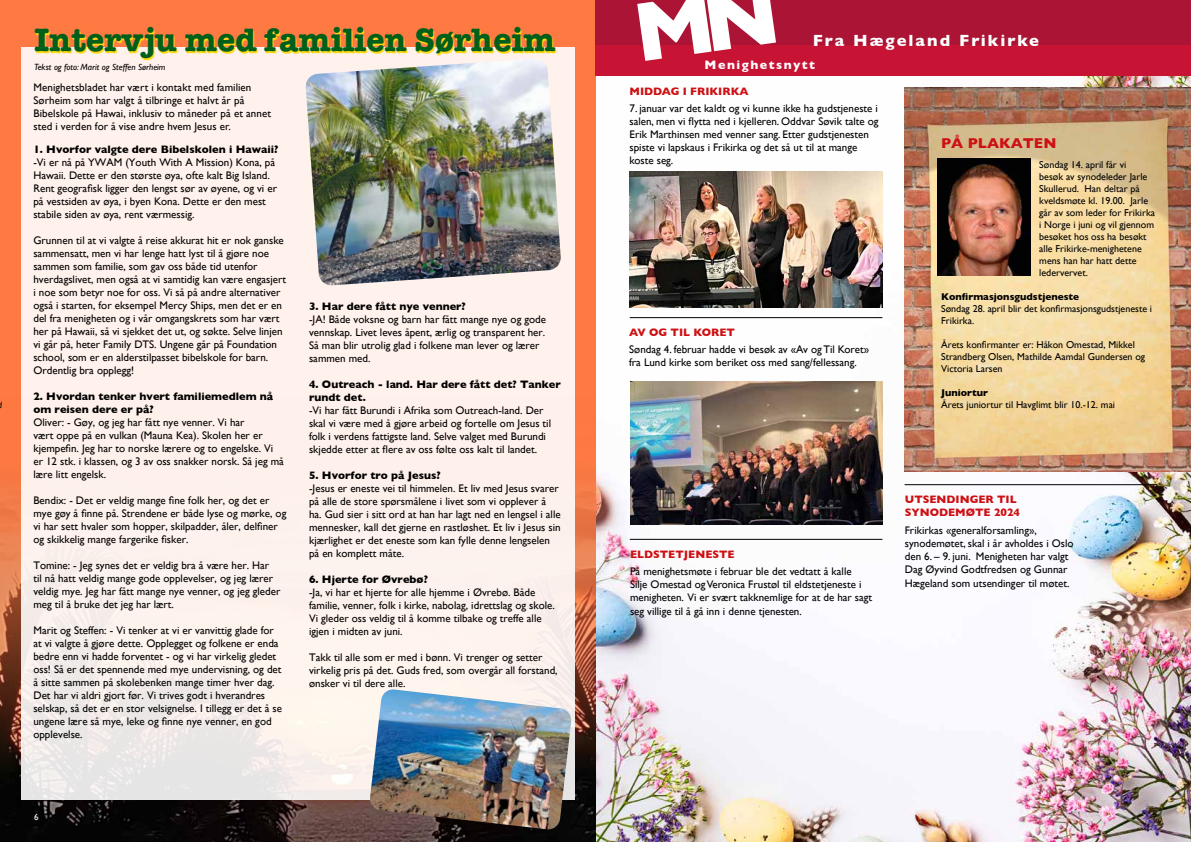
<style>
.page{position:relative;width:1191px;height:842px;background:#fff}
.page>*{position:absolute;margin:0;border:0;box-sizing:border-box;transform-origin:0 0}
.t1{font:700 32.7px "American Typewriter ITC Pro";color:#005f1a}
.t2{font:700 16.5px "Gill Sans";letter-spacing:.12em;color:#fff}
.t3{font:700 14.5px "Gill Sans";color:#cd1013}
.t4{font:700 12.5px "Gill Sans";letter-spacing:.12em;color:#fff}
.t5{font:11px/13px "Gill Sans";color:#000}
.t6{font:700 11px/13px "Gill Sans";color:#000}
.t7{font:700 11px/13.2px "Gill Sans";color:#cd1013}
.t8{font:10px/12px "Gill Sans";color:#000}
.t9{font:700 10px "Gill Sans";color:#000}
.t10{font:italic 9px "Gill Sans";color:#000}
.t11{font:9px "Gill Sans";color:#fff}
.t12{font:9px "Gill Sans";color:#000}
</style>
<div class="page">
<img style="left:595px;top:76px;width:596px;height:766px">
<div style="left:0;top:0;width:595px;height:842px;background:#ff7a42"></div>
<img style="left:0;top:484px;width:595px;height:358px">
<div style="left:21px;top:47px;width:554px;height:752px;background:linear-gradient(to bottom,#fff2eb,#f5eeeb)"></div>
<img style="left:904px;top:87px;width:287px;height:384px">
<div style="left:595px;top:0;width:596px;height:76px;background:#c81434"></div>
<div style="left:595px;top:0;width:596px;height:45px;background:#ab1434"></div>
<hr style="left:630px;top:317px;width:252px;height:1px;background:#000">
<hr style="left:630px;top:539px;width:252px;height:1px;background:#000">
<hr style="left:904px;top:484px;width:253px;height:1px;background:#000">
<img style="left:630px;top:172px;width:252px;height:135px">
<img style="left:630px;top:381px;width:252px;height:144px">
<img style="left:305px;top:59px;width:256px;height:227px">
<img style="left:369px;top:689px;width:203px;height:141px">
<img style="left:937px;top:159px;width:93px;height:116px">
<h1 class="t1" style="left:34px;top:19px;width:522px">Intervju med familien Sørheim</h1>
<p class="t10" style="left:34px;top:62px;width:133px">Tekst og foto: Marit og Steffen Sørheim</p>
<p class="t5" style="left:33px;top:81px;width:239px">Menighetsbladet har vært i kontakt med familien Sørheim som har valgt å tilbringe et halvt år på Bibelskole på Hawai, inklusiv to måneder på et annet sted i verden for å vise andre hvem Jesus er.</p>
<p class="t6" style="left:33px;top:143px;width:246px">1. Hvorfor valgte dere Bibelskolen i Hawaii?</p>
<p class="t5" style="left:33px;top:156px;width:245px">-Vi er nå på YWAM (Youth With A Mission) Kona, på Hawaii. Dette er den største øya, ofte kalt Big Island.<br>Rent geografisk ligger den lengst sør av øyene, og vi er på vestsiden av øya, i byen Kona. Dette er den mest stabile siden av øya, rent værmessig.</p>
<p class="t5" style="left:33px;top:234px;width:254px">Grunnen til at vi valgte å reise akkurat hit er nok ganske sammensatt, men vi har lenge hatt lyst til å gjøre noe sammen som familie, som gav oss både tid utenfor hverdagslivet, men også at vi samtidig kan være engasjert i noe som betyr noe for oss. Vi så på andre alternativer også i starten, for eksempel Mercy Ships, men det er en del fra menigheten og i vår omgangskrets som har vært her på Hawaii, så vi sjekket det ut, og søkte. Selve linjen vi går på, heter Family DTS. Ungene går på Foundation school, som er en alderstilpasset bibelskole for barn.<br>Ordentlig bra opplegg!</p>
<p class="t6" style="left:33px;top:390px;width:241px">2. Hvordan tenker hvert familiemedlem nå om reisen dere er på?</p>
<p class="t5" style="left:33px;top:416px;width:252px">Oliver: - Gøy, og jeg har fått nye venner. Vi har<br>vært oppe på en vulkan (Mauna Kea). Skolen her er kjempefin. Jeg har to norske lærere og to engelske. Vi er 12 stk. i klassen, og 3 av oss snakker norsk. Så jeg må lære litt engelsk.</p>
<p class="t5" style="left:33px;top:494px;width:254px">Bendix: - Det er veldig mange fine folk her, og det er mye gøy å finne på. Strendene er både lyse og mørke, og vi har sett hvaler som hopper, skilpadder, åler, delfiner og skikkelig mange fargerike fisker.</p>
<p class="t5" style="left:33px;top:559px;width:248px">Tomine: - Jeg synes det er veldig bra å være her. Har til nå hatt veldig mange gode opplevelser, og jeg lærer veldig mye. Jeg har fått mange nye venner, og jeg gleder meg til å bruke det jeg har lært.</p>
<p class="t5" style="left:33px;top:624px;width:250px">Marit og Steffen: - Vi tenker at vi er vanvittig glade for at vi valgte å gjøre dette. Opplegget og folkene er enda bedre enn vi hadde forventet - og vi har virkelig gledet oss! Så er det spennende med mye undervisning, og det å sitte sammen på skolebenken mange timer hver dag.<br>Det har vi aldri gjort før. Vi trives godt i hverandres selskap, så det er en stor velsignelse. I tillegg er det å se ungene lære så mye, leke og finne nye venner, en god opplevelse.</p>
<p class="t6" style="left:309px;top:300px;width:158px">3. Har dere fått nye venner?</p>
<p class="t5" style="left:309px;top:313px;width:238px">-JA! Både voksne og barn har fått mange nye og gode vennskap. Livet leves åpent, ærlig og transparent her.<br>Så man blir utrolig glad i folkene man lever og lærer sammen med.</p>
<p class="t6" style="left:309px;top:378px;width:253px">4. Outreach - land. Har dere fått det? Tanker rundt det.</p>
<p class="t5" style="left:309px;top:404px;width:243px">-Vi har fått Burundi i Afrika som Outreach-land. Der skal vi være med å gjøre arbeid og fortelle om Jesus til folk i verdens fattigste land. Selve valget med Burundi skjedde etter at flere av oss følte oss kalt til landet.</p>
<p class="t6" style="left:309px;top:469px;width:133px">5. Hvorfor tro på Jesus?</p>
<p class="t5" style="left:309px;top:482px;width:253px">-Jesus er eneste vei til himmelen. Et liv med Jesus svarer på alle de store spørsmålene i livet som vi opplever å ha. Gud sier i sitt ord at han har lagt ned en lengsel i alle mennesker, kall det gjerne en rastløshet. Et liv i Jesus sin kjærlighet er det eneste som kan fylle denne lengselen på en komplett måte.</p>
<p class="t6" style="left:309px;top:573px;width:120px">6. Hjerte for Øvrebø?</p>
<p class="t5" style="left:309px;top:586px;width:247px">-Ja, vi har et hjerte for alle hjemme i Øvrebø. Både familie, venner, folk i kirke, nabolag, idrettslag og skole.<br>Vi gleder oss veldig til å komme tilbake og treffe alle igjen i midten av juni.</p>
<p class="t5" style="left:309px;top:651px;width:250px">Takk til alle som er med i bønn. Vi trenger og setter virkelig pris på det. Guds fred, som overgår all forstand, ønsker vi til dere alle.</p>
<h2 class="t2" style="left:812px;top:27px;width:228px">Fra Hægeland Frikirke</h2>
<p class="t4" style="left:704px;top:55px;width:112px">Menighetsnytt</p>
<p class="t7" style="left:629px;top:84px;width:121px">MIDDAG I FRIKIRKA</p>
<p class="t5" style="left:629px;top:102px;width:250px">7. januar var det kaldt og vi kunne ikke ha gudstjeneste i salen, men vi flytta ned i kjelleren. Oddvar Søvik talte og Erik Marthinsen med venner sang. Etter gudstjenesten spiste vi lapskaus i Frikirka og det så ut til at mange koste seg.</p>
<p class="t7" style="left:629px;top:325px;width:107px">AV OG TIL KORET</p>
<p class="t5" style="left:629px;top:342px;width:241px">Søndag 4. februar hadde vi besøk av «Av og Til Koret» fra Lund kirke som beriket oss med sang/fellessang.</p>
<h3 class="t3" style="left:941px;top:132px;width:117px">PÅ PLAKATEN</h3>
<p class="t8" style="left:1039px;top:158px;width:117px">Søndag 14. april får vi<br>besøk av synodeleder Jarle<br>Skullerud. Han deltar på kveldsmøte kl. 19.00. Jarle går av som leder for Frikirka i Norge i juni og vil gjennom besøket hos oss ha besøkt alle Frikirke-menighetene mens han har hatt dette ledervervet.</p>
<p class="t9" style="left:941px;top:288px;width:140px">Konfirmasjonsgudstjeneste</p>
<p class="t8" style="left:941px;top:302px;width:212px">Søndag 28. april blir det konfirmasjonsgudstjeneste i<br>Frikirka.</p>
<p class="t8" style="left:941px;top:338px;width:205px">Årets konfirmanter er: Håkon Omestad, Mikkel<br>Strandberg Olsen, Mathilde Aamdal Gundersen og<br>Victoria Larsen</p>
<p class="t9" style="left:941px;top:384px;width:49px">Juniortur</p>
<p class="t8" style="left:941px;top:398px;width:175px">Årets juniortur til Havglimt blir 10.-12. mai</p>
<p class="t7" style="left:630px;top:547px;width:106px">ELDSTETJENESTE</p>
<p class="t5" style="left:630px;top:565px;width:244px">På menighetsmøte i februar ble det vedtatt å kalle<br>Silje Omestad og Veronica Frustøl til eldstetjeneste i menigheten. Vi er svært takknemlige for at de har sagt seg villige til å gå inn i denne tjenesten.</p>
<p class="t7" style="left:904px;top:493px;width:117px">UTSENDINGER TIL<br>SYNODEMØTE 2024</p>
<p class="t5" style="left:904px;top:523px;width:170px">Frikirkas «generalforsamling», synodemøtet, skal i år avholdes i Oslo den 6. – 9. juni. Menigheten har valgt Dag Øyvind Godtfredsen og Gunnar Hægeland som utsendinger til møtet.</p>
<p class="t11" style="left:34px;top:812px;width:6px">6</p>
<p class="t12" style="left:1152px;top:812px;width:6px">7</p>
</div>
